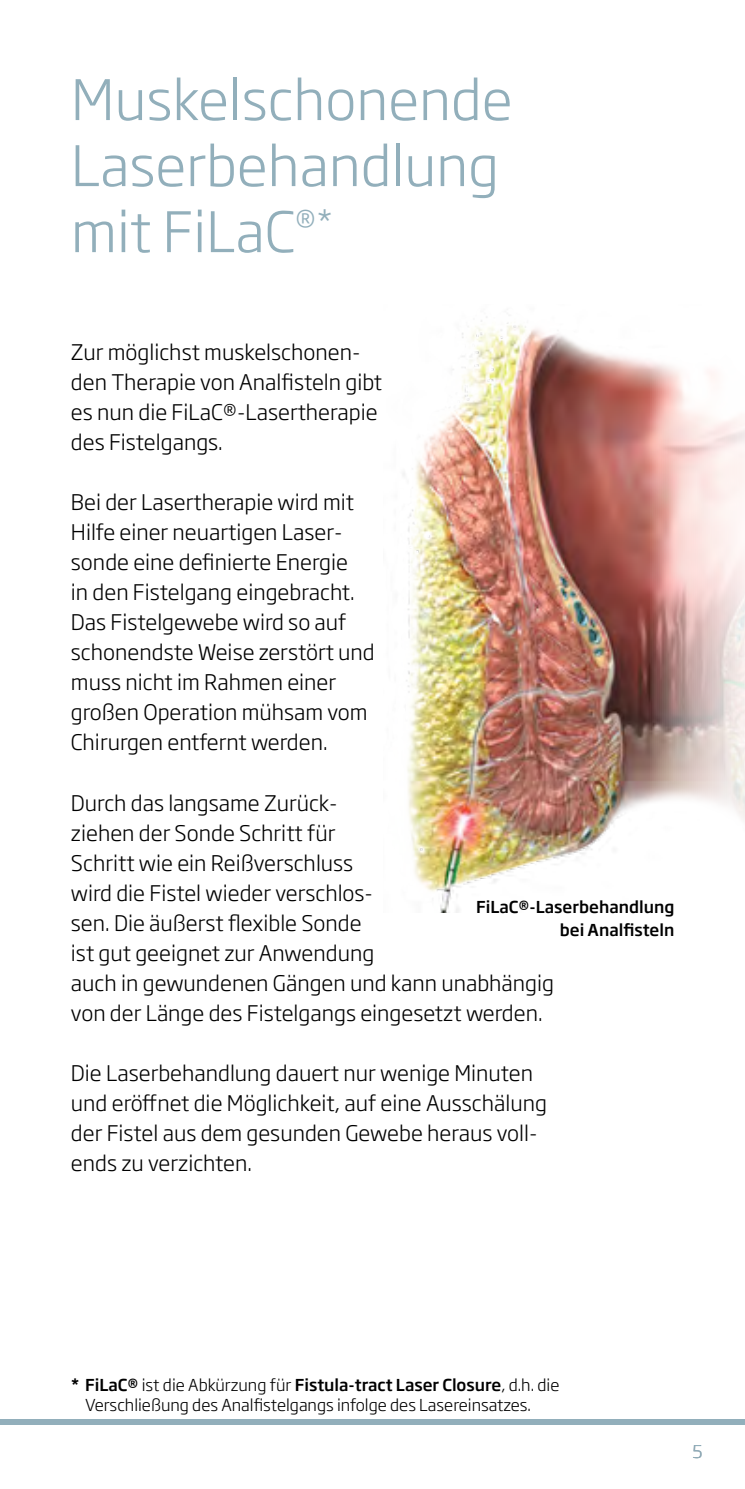
<style>
.page{position:relative;width:745px;height:1489px;background:#fff}
.page>*{position:absolute;margin:0;border:0;box-sizing:border-box;transform-origin:0 0}
.t1{font:300 55px/66px "Soho Gothic Pro";color:#92afbb}
.t2{font:300 21.25px/30px "Soho Gothic Pro";color:#000}
.t3{font:300 17.5px "Soho Gothic Pro";color:#728795}
.t4{font:300 16.25px/19.5px "Soho Gothic Pro";color:#000}
.t5{font:500 16.25px/22.5px "Soho Gothic Pro";color:#000;text-align:right}
.s1{font-weight:500}
</style>
<div class="page">
<div style="left:0;top:1418px;width:744px;height:6px;background:#92afbb"></div>
<img style="left:403px;top:317px;width:341px;height:595px">
<h1 class="t1" style="left:71px;top:63px;width:443px">Muskelschonende<br>Laserbehandlung mit FiLaC<sup>®*</sup></h1>
<p class="t2" style="left:71px;top:336px;width:312px">Zur möglichst muskelschonen&shy;den Therapie von Analfisteln gibt es nun die FiLaC®-Lasertherapie des Fistelgangs.</p>
<p class="t2" style="left:71px;top:486px;width:305px">Bei der Lasertherapie wird mit<br>Hilfe einer neuartigen Laser&shy;sonde eine definierte Energie<br>in den Fistelgang eingebracht.<br>Das Fistelgewebe wird so auf schonendste Weise zerstört und muss nicht im Rahmen einer großen Operation mühsam vom<br>Chirurgen entfernt werden.</p>
<p class="t2" style="left:71px;top:786px;width:484px">Durch das langsame Zurück-<br>ziehen der Sonde Schritt für<br>Schritt wie ein Reißverschluss<br>wird die Fistel wieder verschlos-<br>sen. Die äußerst flexible Sonde<br>ist gut geeignet zur Anwendung<br>auch in gewundenen Gängen und kann unabhängig von der Länge des Fistelgangs eingesetzt werden.</p>
<p class="t2" style="left:71px;top:1056px;width:477px">Die Laserbehandlung dauert nur wenige Minuten und eröffnet die Möglichkeit, auf eine Ausschälung der Fistel aus dem gesunden Gewebe heraus voll&shy;ends zu verzichten.</p>
<p class="t5" style="left:476px;top:894px;width:200px">FiLaC®-Laserbehandlung bei Analfisteln</p>
<p class="t4" style="left:85px;top:1374px;width:475px;text-indent:-14px"><span class="s1">* FiLaC®</span> ist die Abkürzung für <span class="s1">Fistula-tract Laser Closure</span>, d.h. die<br>Verschließung des Analfistelgangs infolge des Lasereinsatzes.</p>
<p class="t3" style="left:692px;top:1437px;width:12px">5</p>
</div>
